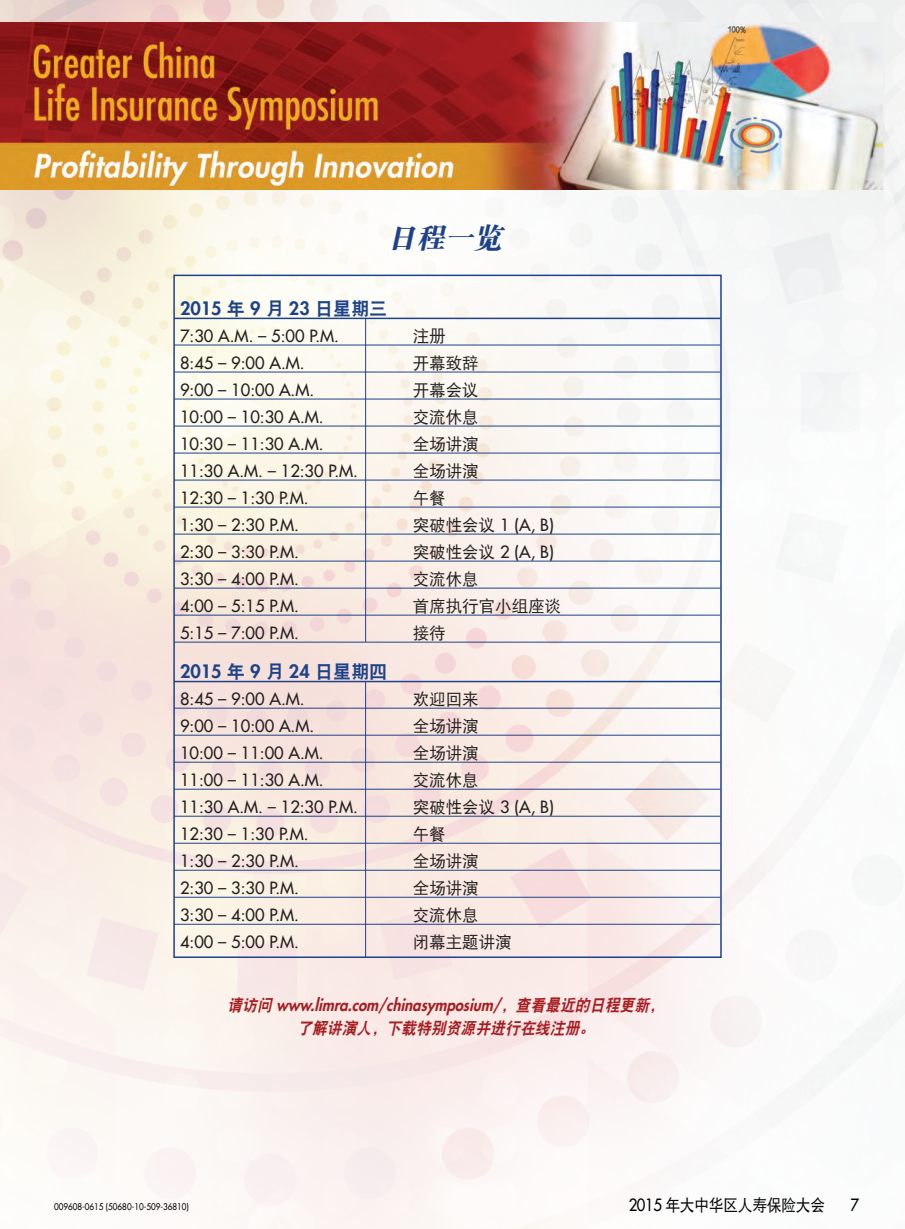
<style>
.page{position:relative;width:905px;height:1229px;background:#fff}
.page>*{position:absolute;margin:0;border:0;box-sizing:border-box;transform-origin:0 0}
.t1{font:italic 28.5px "DF Song W9";color:#1e4288}
.t2{font:800 18px "Futura Std";color:#1e4288}
.t3{font:500 16.5px "Futura Std";color:#231f20}
.t4{font:16.5px "DF Hei W5";color:#231f20}
.t5{font:italic 800 16.5px "Futura Std";color:#a51d21;scale:.9 1}
.t6{font:italic 16.5px "DF Hei W9";color:#a51d21;scale:.9 1}
.t7{font:16.5px "DF Hei W5";letter-spacing:-.025em;color:#000;scale:.9 1}
.t8{font:500 16.5px "Futura Std";color:#000;scale:.9 1}
.t9{font:500 9px "Futura Std";color:#000;scale:.9 1}
.s1{font-family:"DF Hei W9";font-weight:400}
.s2{font-family:"DF Hei W5";font-weight:400}
.s3{font-family:"Futura Std";font-weight:500}
</style>
<div class="page">
<img style="left:0;top:0;width:904px;height:1228px">
<hr style="left:174px;top:318px;width:546px;height:1px;background:#1e4288">
<hr style="left:174px;top:345px;width:546px;height:1px;background:#1e4288">
<hr style="left:174px;top:372px;width:546px;height:1px;background:#1e4288">
<hr style="left:174px;top:399px;width:546px;height:1px;background:#1e4288">
<hr style="left:174px;top:426px;width:546px;height:1px;background:#1e4288">
<hr style="left:174px;top:453px;width:546px;height:1px;background:#1e4288">
<hr style="left:174px;top:480px;width:546px;height:1px;background:#1e4288">
<hr style="left:174px;top:507px;width:546px;height:1px;background:#1e4288">
<hr style="left:174px;top:534px;width:546px;height:1px;background:#1e4288">
<hr style="left:174px;top:561px;width:546px;height:1px;background:#1e4288">
<hr style="left:174px;top:588px;width:546px;height:1px;background:#1e4288">
<hr style="left:174px;top:615px;width:546px;height:1px;background:#1e4288">
<hr style="left:174px;top:642px;width:546px;height:1px;background:#1e4288">
<hr style="left:174px;top:681px;width:546px;height:1px;background:#1e4288">
<hr style="left:174px;top:708px;width:546px;height:1px;background:#1e4288">
<hr style="left:174px;top:735px;width:546px;height:1px;background:#1e4288">
<hr style="left:174px;top:762px;width:546px;height:1px;background:#1e4288">
<hr style="left:174px;top:789px;width:546px;height:1px;background:#1e4288">
<hr style="left:174px;top:816px;width:546px;height:1px;background:#1e4288">
<hr style="left:174px;top:843px;width:546px;height:1px;background:#1e4288">
<hr style="left:174px;top:870px;width:546px;height:1px;background:#1e4288">
<hr style="left:174px;top:897px;width:546px;height:1px;background:#1e4288">
<hr style="left:174px;top:924px;width:546px;height:1px;background:#1e4288">
<hr style="left:365px;top:681px;width:1px;height:276px;background:#1e4288">
<hr style="left:365px;top:318px;width:1px;height:324px;background:#1e4288">
<img style="left:0;top:22px;width:882px;height:168px">
<h1 class="t1" style="left:388px;top:223px;width:122px">日程一览</h1>
<p class="t2" style="left:180px;top:296px;width:208px">2015 <span class="s1">年</span> 9 <span class="s1">月</span> 23 <span class="s1">日星期三</span></p>
<p class="t3" style="left:180px;top:325px;width:160px">7:30 A.M. – 5:00 P.M.</p>
<p class="t4" style="left:413px;top:327px;width:34px">注册</p>
<p class="t3" style="left:180px;top:352px;width:126px">8:45 – 9:00 A.M.</p>
<p class="t4" style="left:413px;top:354px;width:67px">开幕致辞</p>
<p class="t3" style="left:180px;top:379px;width:136px">9:00 – 10:00 A.M.</p>
<p class="t4" style="left:413px;top:381px;width:67px">开幕会议</p>
<p class="t3" style="left:180px;top:406px;width:145px">10:00 – 10:30 A.M.</p>
<p class="t4" style="left:413px;top:408px;width:67px">交流休息</p>
<p class="t3" style="left:180px;top:433px;width:145px">10:30 – 11:30 A.M.</p>
<p class="t4" style="left:413px;top:435px;width:67px">全场讲演</p>
<p class="t3" style="left:180px;top:460px;width:179px">11:30 A.M. – 12:30 P.M.</p>
<p class="t4" style="left:413px;top:462px;width:67px">全场讲演</p>
<p class="t3" style="left:180px;top:487px;width:130px">12:30 – 1:30 P.M.</p>
<p class="t4" style="left:413px;top:489px;width:34px">午餐</p>
<p class="t3" style="left:180px;top:514px;width:120px">1:30 – 2:30 P.M.</p>
<p class="t3" style="left:413px;top:514px;width:143px"><span class="s2">突破性会议</span> 1 (A, B)</p>
<p class="t3" style="left:180px;top:541px;width:120px">2:30 – 3:30 P.M.</p>
<p class="t3" style="left:413px;top:541px;width:143px"><span class="s2">突破性会议</span> 2 (A, B)</p>
<p class="t3" style="left:180px;top:568px;width:120px">3:30 – 4:00 P.M.</p>
<p class="t4" style="left:413px;top:570px;width:67px">交流休息</p>
<p class="t3" style="left:180px;top:595px;width:120px">4:00 – 5:15 P.M.</p>
<p class="t4" style="left:413px;top:597px;width:150px">首席执行官小组座谈</p>
<p class="t3" style="left:180px;top:622px;width:120px">5:15 – 7:00 P.M.</p>
<p class="t4" style="left:413px;top:624px;width:34px">接待</p>
<p class="t2" style="left:180px;top:659px;width:208px">2015 <span class="s1">年</span> 9 <span class="s1">月</span> 24 <span class="s1">日星期四</span></p>
<p class="t3" style="left:180px;top:688px;width:126px">8:45 – 9:00 A.M.</p>
<p class="t4" style="left:413px;top:690px;width:67px">欢迎回来</p>
<p class="t3" style="left:180px;top:715px;width:136px">9:00 – 10:00 A.M.</p>
<p class="t4" style="left:413px;top:717px;width:67px">全场讲演</p>
<p class="t3" style="left:180px;top:742px;width:145px">10:00 – 11:00 A.M.</p>
<p class="t4" style="left:413px;top:744px;width:67px">全场讲演</p>
<p class="t3" style="left:180px;top:769px;width:145px">11:00 – 11:30 A.M.</p>
<p class="t4" style="left:413px;top:771px;width:67px">交流休息</p>
<p class="t3" style="left:180px;top:796px;width:179px">11:30 A.M. – 12:30 P.M.</p>
<p class="t3" style="left:413px;top:796px;width:143px"><span class="s2">突破性会议</span> 3 (A, B)</p>
<p class="t3" style="left:180px;top:823px;width:130px">12:30 – 1:30 P.M.</p>
<p class="t4" style="left:413px;top:825px;width:34px">午餐</p>
<p class="t3" style="left:180px;top:850px;width:120px">1:30 – 2:30 P.M.</p>
<p class="t4" style="left:413px;top:852px;width:67px">全场讲演</p>
<p class="t3" style="left:180px;top:877px;width:120px">2:30 – 3:30 P.M.</p>
<p class="t4" style="left:413px;top:879px;width:67px">全场讲演</p>
<p class="t3" style="left:180px;top:904px;width:120px">3:30 – 4:00 P.M.</p>
<p class="t4" style="left:413px;top:906px;width:67px">交流休息</p>
<p class="t3" style="left:180px;top:931px;width:120px">4:00 – 5:00 P.M.</p>
<p class="t4" style="left:413px;top:933px;width:100px">闭幕主题讲演</p>
<p class="t5" style="left:227px;top:994px;width:490px"><span class="s1">请访问</span> www.limra.com/chinasymposium/<span class="s1">，查看最近的日程更新，</span></p>
<p class="t6" style="left:297px;top:1019px;width:335px">了解讲演人，下载特别资源并进行在线注册。</p>
<p class="t9" style="left:54px;top:1201px;width:151px">009608-0615 (50680-10-509-36810)</p>
<p class="t7" style="left:628px;top:1197px;width:220px"><span class="s3">2015</span> 年大中华区人寿保险大会</p>
<p class="t8" style="left:850px;top:1194px;width:11px">7</p>
</div>
